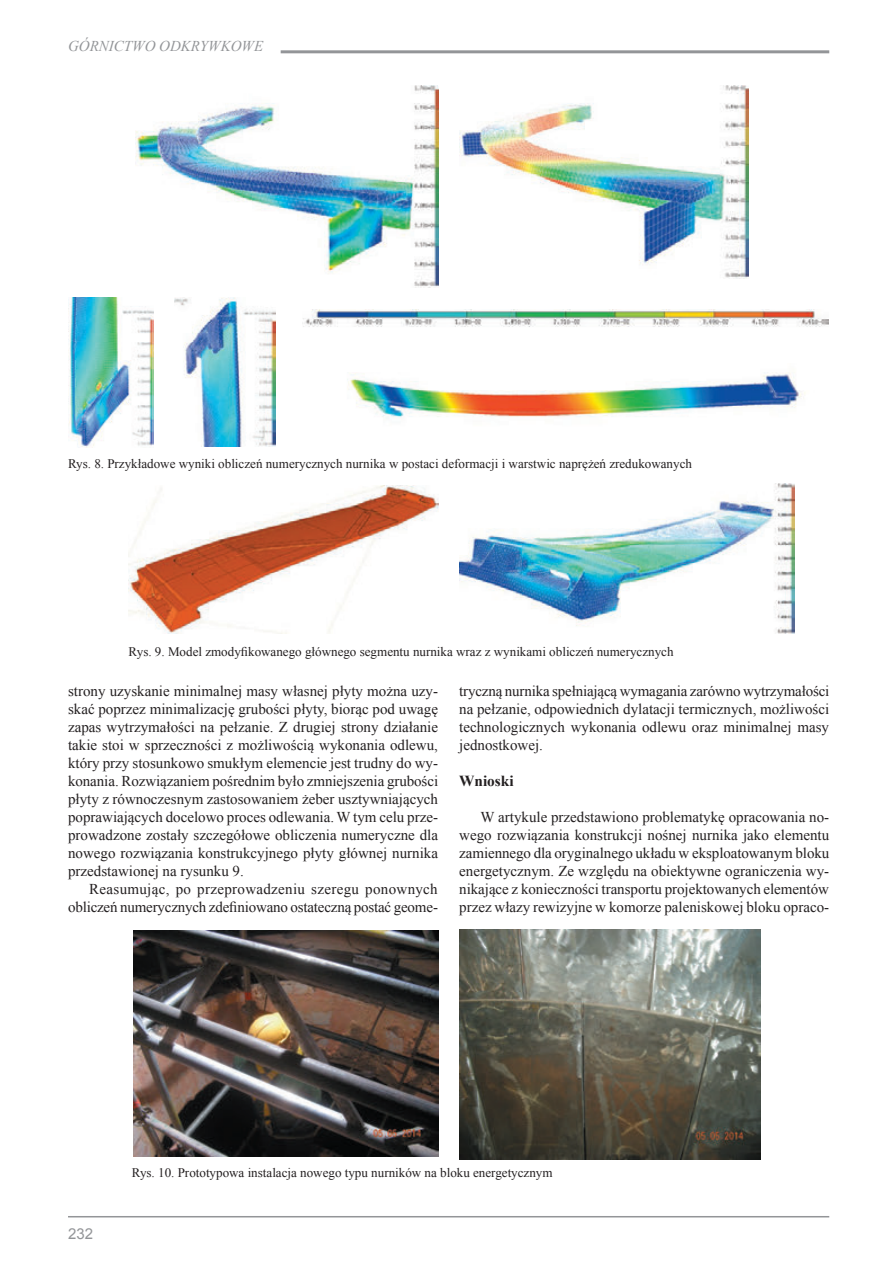
<style>
.page{position:relative;width:893px;height:1263px;background:#fff}
.page>*{position:absolute;margin:0;border:0;box-sizing:border-box;transform-origin:0 0}
.t1{font:700 15.3px "Times New Roman";color:#231f20}
.t2{font:15px/18px "Times New Roman";color:#231f20;text-align:justify}
.t3{font:italic 15px "Times New Roman";color:#939598}
.t4{font:15px "Arial";color:#939598}
.t5{font:13.05px "Times New Roman";color:#231f20}
</style>
<div class="page">
<hr style="left:68px;top:1216px;width:761px;height:1px;background:#939598">
<hr style="left:281px;top:50px;width:548px;height:3px;background:#939598">
<img style="left:135px;top:85px;width:303px;height:202px">
<img style="left:459px;top:85px;width:290px;height:194px">
<img style="left:68px;top:298px;width:86px;height:149px">
<img style="left:174px;top:298px;width:101px;height:148px">
<img style="left:302px;top:309px;width:527px;height:109px">
<img style="left:129px;top:485px;width:309px;height:149px">
<img style="left:459px;top:483px;width:336px;height:150px">
<img style="left:134px;top:931px;width:304px;height:226px">
<img style="left:459px;top:929px;width:301px;height:230px">
<p class="t3" style="left:68px;top:36px;width:197px">GÓRNICTWO ODKRYWKOWE</p>
<p class="t5" style="left:68px;top:455px;width:625px">Rys. 8. Przykładowe wyniki obliczeń numerycznych nurnika w postaci deformacji i warstwic naprężeń zredukowanych</p>
<p class="t5" style="left:129px;top:643px;width:546px">Rys. 9. Model zmodyfikowanego głównego segmentu nurnika wraz z wynikami obliczeń numerycznych</p>
<p class="t2" style="left:68px;top:682px;width:372px">strony uzyskanie minimalnej masy własnej płyty można uzy&shy;skać poprzez minimalizację grubości płyty, biorąc pod uwagę zapas wytrzymałości na pełzanie. Z drugiej strony działanie takie stoi w sprzeczności z możliwością wykonania odlewu, który przy stosunkowo smukłym elemencie jest trudny do wy&shy;konania. Rozwiązaniem pośrednim było zmniejszenia grubości płyty z równoczesnym zastosowaniem żeber usztywniających poprawiających docelowo proces odlewania. W tym celu prze&shy;prowadzone zostały szczegółowe obliczenia numeryczne dla nowego rozwiązania konstrukcyjnego płyty głównej nurnika przedstawionej na rysunku 9.</p>
<p class="t2" style="left:68px;top:880px;width:371px;text-align:right">Reasumując, po przeprowadzeniu szeregu ponownych obliczeń numerycznych zdefiniowano ostateczną postać geome-</p>
<p class="t2" style="left:459px;top:682px;width:372px">tryczną nurnika spełniającą wymagania zarówno wytrzymałości na pełzanie, odpowiednich dylatacji termicznych, możliwości technologicznych wykonania odlewu oraz minimalnej masy jednostkowej.</p>
<p class="t1" style="left:459px;top:770px;width:56px">Wnioski</p>
<p class="t2" style="left:459px;top:807px;width:372px;text-indent:21px">W artykule przedstawiono problematykę opracowania no&shy;wego rozwiązania konstrukcji nośnej nurnika jako elementu zamiennego dla oryginalnego układu w eksploatowanym bloku energetycznym. Ze względu na obiektywne ograniczenia wy&shy;nikające z konieczności transportu projektowanych elementów przez włazy rewizyjne w komorze paleniskowej bloku opraco-</p>
<p class="t4" style="left:68px;top:1224px;width:27px">232</p>
<p class="t5" style="left:132px;top:1164px;width:422px">Rys. 10. Prototypowa instalacja nowego typu nurników na bloku energetycznym</p>
</div>
